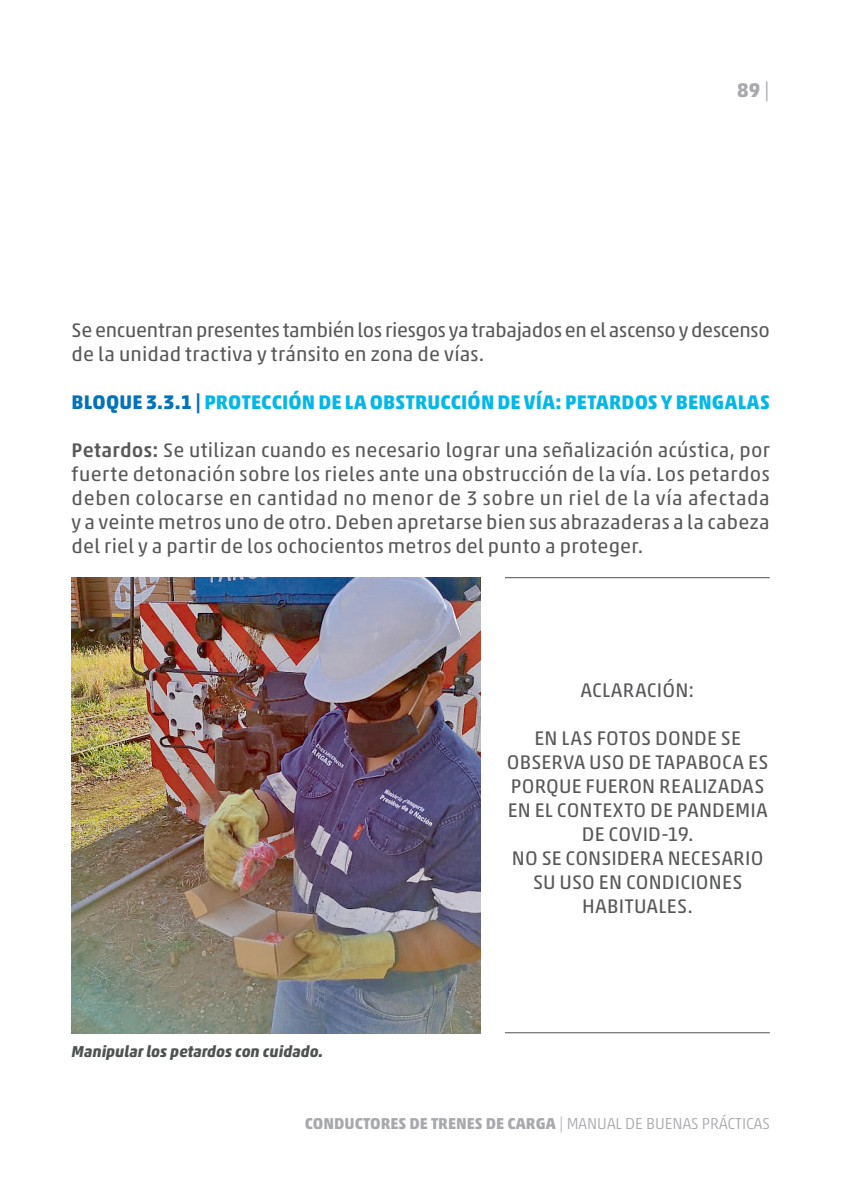
<style>
.page{position:relative;width:842px;height:1193px;background:#fff}
.page>*{position:absolute;margin:0;border:0;box-sizing:border-box;transform-origin:0 0}
.t1{font:20px/24px "Akko Pro";letter-spacing:.01em;color:#57585a;text-align:justify}
.t2{font:20px/24px "Akko Pro";letter-spacing:-.01em;color:#57585a}
.t3{font:700 20px "Akko Pro";letter-spacing:.005em;color:#03b7e9}
.t4{font:700 20px "Akko Pro";color:#a8a9ad}
.t5{font:700 16px "Akko Pro";color:#a8a9ad}
.t6{font:italic 700 16px "Akko Pro";color:#4f5252}
.s1{font-weight:400}
.s2{color:#0472bb}
.s3{font-weight:500}
.s4{font-weight:300}
</style>
<div class="page">
<img style="left:72px;top:577px;width:409px;height:456px">
<hr style="left:505px;top:577px;width:265px;height:1px;background:#4f5252">
<hr style="left:505px;top:1032px;width:265px;height:1px;background:#4f5252">
<p class="t4" style="left:737px;top:78px;width:34px">89 <span class="s1">|</span></p>
<p class="t2" style="left:72px;top:318px;width:699px">Se encuentran presentes también los riesgos ya trabajados en el ascenso y descenso de la unidad tractiva y tránsito en zona de vías.</p>
<p class="t3" style="left:72px;top:390px;width:699px"><span class="s2">BLOQUE 3.3.1 |</span> PROTECCIÓN DE LA OBSTRUCCIÓN DE VÍA: PETARDOS Y BENGALAS</p>
<p class="t1" style="left:72px;top:438px;width:699px"><span class="s3">Petardos:</span> Se utilizan cuando es necesario lograr una señalización acústica, por fuerte detonación sobre los rieles ante una obstrucción de la vía. Los petardos deben colocarse en cantidad no menor de 3 sobre un riel de la vía afectada y a veinte metros uno de otro. Deben apretarse bien sus abrazaderas a la cabeza del riel y a partir de los ochocientos metros del punto a proteger.</p>
<p class="t6" style="left:72px;top:1042px;width:253px">Manipular los petardos con cuidado.</p>
<p class="t1" style="left:581px;top:678px;width:115px">ACLARACIÓN:</p>
<p class="t1" style="left:507px;top:726px;width:263px;text-align:center">EN LAS FOTOS DONDE SE<br>OBSERVA USO DE TAPABOCA ES<br>PORQUE FUERON REALIZADAS<br>EN EL CONTEXTO DE PANDEMIA<br>DE COVID-19.<br>NO SE CONSIDERA NECESARIO<br>SU USO EN CONDICIONES<br>HABITUALES.</p>
<p class="t5" style="left:305px;top:1114px;width:466px">CONDUCTORES DE TRENES DE CARGA <span class="s4">| MANUAL DE BUENAS PRÁCTICAS</span></p>
</div>
